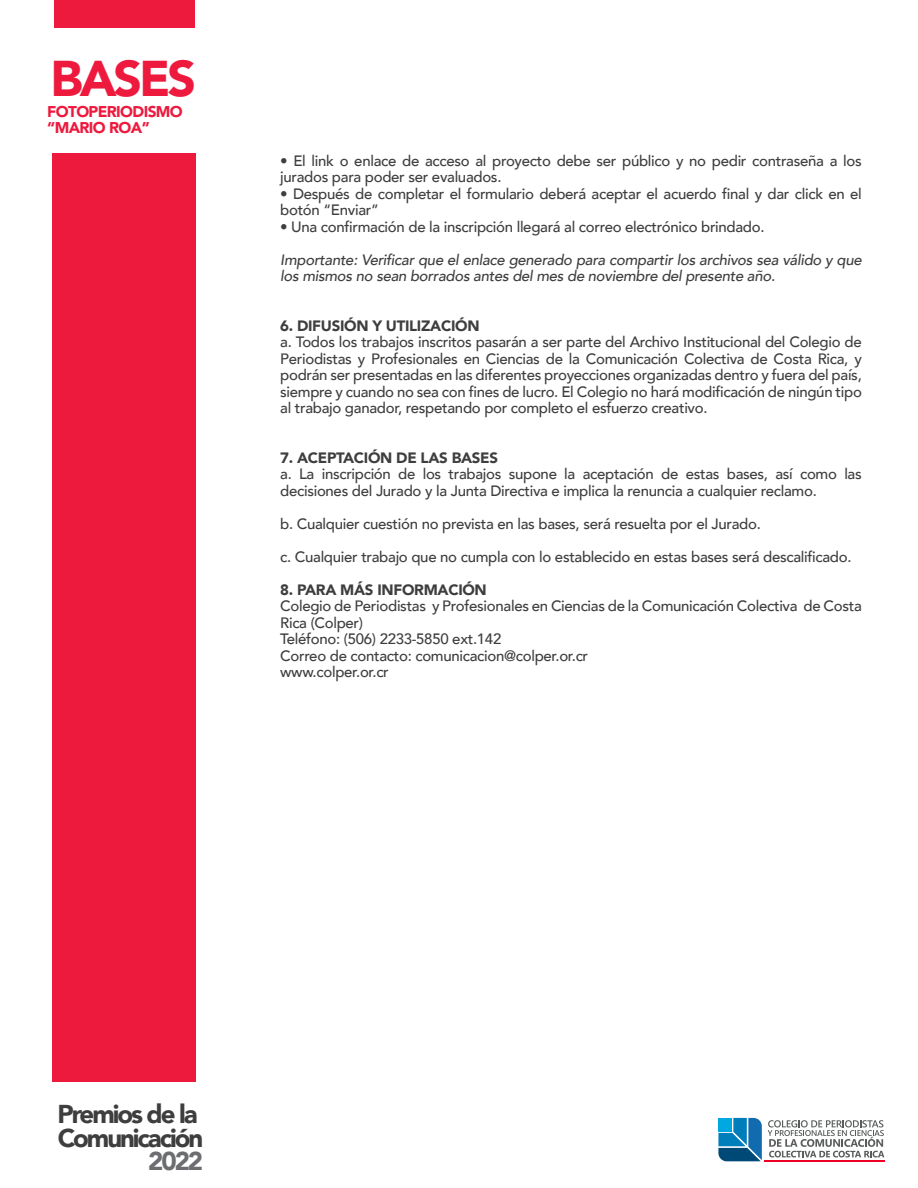
<style>
.page{position:relative;width:918px;height:1188px;background:#fff}
.page>*{position:absolute;margin:0;border:0;box-sizing:border-box;transform-origin:0 0}
.t1{font:900 49.8px "Avenir LT Std";letter-spacing:-.06em;color:#ed1a3e}
.t2{font:900 25.8px/23.2px "Avenir";letter-spacing:-.08em;color:#3e3e3f}
.t3{font:900 25.8px "Avenir";color:#6c6d70}
.t4{font:900 15.45px/16.4px "Avenir LT Std";letter-spacing:-.04em;color:#ed1a3e}
.t5{font:500 15px/16.5px "Avenir";letter-spacing:-.02em;color:#3e3e3f}
.t6{font:italic 500 15px/16.5px "Avenir";letter-spacing:-.02em;color:#3e3e3f}
.t7{font:900 15px "Avenir";letter-spacing:-.02em;color:#3e3e3f}
</style>
<div class="page">
<div style="left:54px;top:0;width:141px;height:27px;background:#ed1a3e"></div>
<div style="left:52px;top:154px;width:144px;height:928px;background:#ed1a3e"></div>
<hr style="left:764px;top:1161px;width:120px;height:1px;background:#ef0027">
<svg style="left:718px;top:1118px;width:44px;height:43px"></svg>
<svg style="left:768px;top:1120px;width:116px;height:37px"></svg>
<h1 class="t1" style="left:50px;top:49px;width:147px">BASES</h1>
<p class="t4" style="left:47px;top:103px;width:137px">FOTOPERIODISMO “MARIO ROA”</p>
<p class="t5" style="left:280px;top:152px;width:583px">• El link o enlace de acceso al proyecto debe ser público y no pedir contraseña a los jurados para poder ser evaluados.</p>
<p class="t5" style="left:280px;top:185px;width:583px">• Después de completar el formulario deberá aceptar el acuerdo final y dar click en el botón “Enviar”</p>
<p class="t5" style="left:280px;top:218px;width:486px">• Una confirmación de la inscripción llegará al correo electrónico brindado.</p>
<p class="t6" style="left:280px;top:252px;width:583px">Importante: Verificar que el enlace generado para compartir los archivos sea válido y que los mismos no sean borrados antes del mes de noviembre del presente año.</p>
<p class="t7" style="left:280px;top:313px;width:201px">6. DIFUSIÓN Y UTILIZACIÓN</p>
<p class="t5" style="left:280px;top:333px;width:583px;text-align:justify">a. Todos los trabajos inscritos pasarán a ser parte del Archivo Institucional del Colegio de Periodistas y Profesionales en Ciencias de la Comunicación Colectiva de Costa Rica, y podrán ser presentadas en las diferentes proyecciones organizadas dentro y fuera del país, siempre y cuando no sea con fines de lucro. El Colegio no hará modificación de ningún tipo al trabajo ganador, respetando por completo el esfuerzo creativo.</p>
<p class="t7" style="left:280px;top:445px;width:219px">7. ACEPTACIÓN DE LAS BASES</p>
<p class="t5" style="left:280px;top:465px;width:583px">a. La inscripción de los trabajos supone la aceptación de estas bases, así como las decisiones del Jurado y la Junta Directiva e implica la renuncia a cualquier reclamo.</p>
<p class="t5" style="left:280px;top:515px;width:482px">b. Cualquier cuestión no prevista en las bases, será resuelta por el Jurado.</p>
<p class="t5" style="left:280px;top:548px;width:573px">c. Cualquier trabajo que no cumpla con lo establecido en estas bases será descalificado.</p>
<p class="t7" style="left:280px;top:577px;width:208px">8. PARA MÁS INFORMACIÓN</p>
<p class="t5" style="left:280px;top:597px;width:583px">Colegio de Periodistas y Profesionales en Ciencias de la Comunicación Colectiva de Costa Rica (Colper)<br>Teléfono: (506) 2233-5850 ext.142<br>Correo de contacto: comunicacion@colper.or.cr<br>www.colper.or.cr</p>
<h2 class="t2" style="left:57px;top:1102px;width:147px">Premios de la<br>Comunicación</h2>
<h2 class="t3" style="left:148px;top:1139px;width:56px">2022</h2>
</div>
